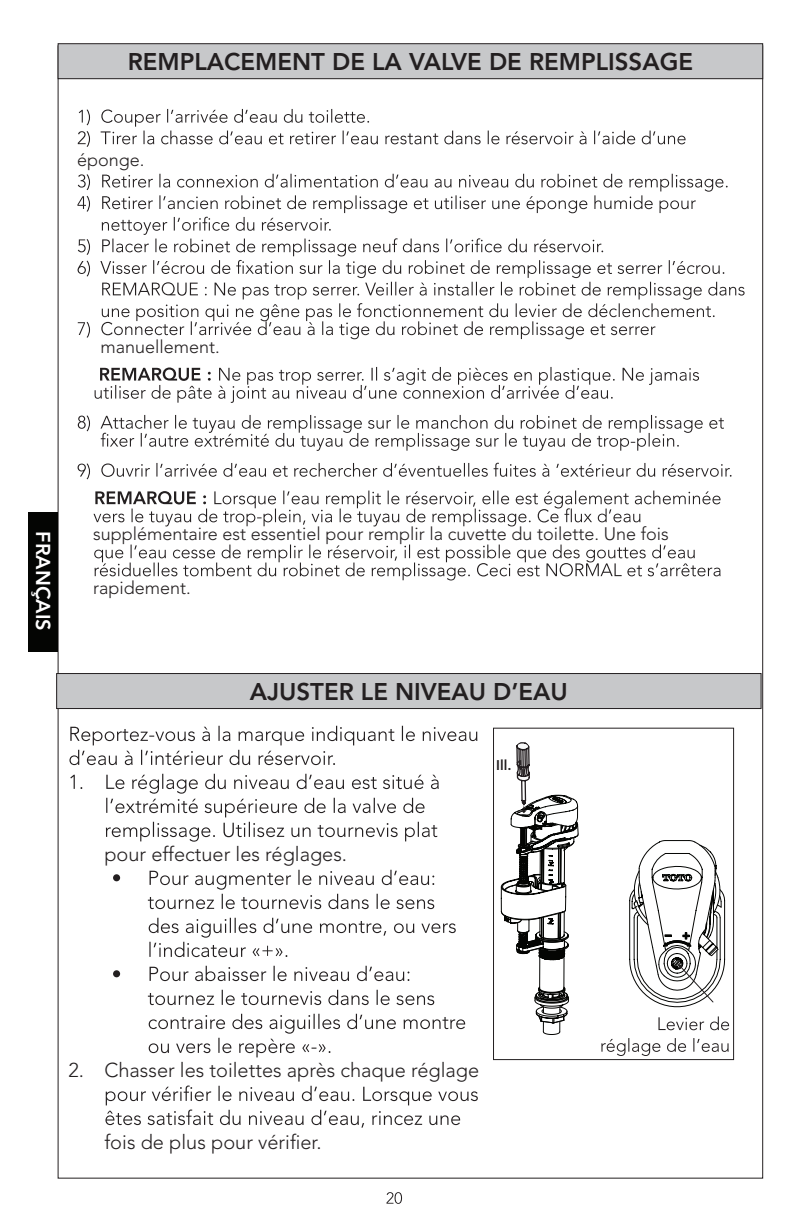
<style>
.page{position:relative;width:792px;height:1224px;background:#fff}
.page>*{position:absolute;margin:0;border:0;box-sizing:border-box;transform-origin:0 0}
.t1{font:800 24px "Avenir LT Std";color:#231f20}
.t2{font:300 20px "Avenir LT Std";color:#231f20}
.t3{font:800 20px "Avenir LT Std";color:#fff}
.t4{font:300 18px "Avenir LT Std";color:#231f20}
.t5{font:800 14px "Avenir LT Std";color:#231f20}
</style>
<div class="page">
<svg style="left:386px;top:1192px;width:16px;height:12px"></svg>
<div style="left:28px;top:513px;width:30px;height:139px;background:#040503"></div>
<div style="left:58px;top:44px;width:705px;height:35px;background:#c7c8ca"></div>
<div style="left:58px;top:43px;width:705px;height:36px;border:1px solid #231f20"></div>
<div style="left:57px;top:674px;width:704px;height:35px;background:#c7c8ca"></div>
<div style="left:56px;top:673px;width:706px;height:36px;border:1px solid #231f20"></div>
<div style="left:493px;top:728px;width:241px;height:332px;border:1px solid #231f20"></div>
<svg style="left:69px;top:726px;width:408px;height:39px"></svg>
<svg style="left:70px;top:775px;width:12px;height:14px"></svg>
<svg style="left:106px;top:774px;width:333px;height:68px"></svg>
<div style="left:113px;top:874px;width:7px;height:7px;background:#231f20;border-radius:50%"></div>
<svg style="left:148px;top:870px;width:286px;height:39px"></svg>
<svg style="left:149px;top:918px;width:307px;height:39px"></svg>
<div style="left:113px;top:970px;width:7px;height:7px;background:#231f20;border-radius:50%"></div>
<svg style="left:150px;top:966px;width:259px;height:15px"></svg>
<svg style="left:148px;top:990px;width:286px;height:15px"></svg>
<svg style="left:149px;top:1014px;width:316px;height:43px"></svg>
<svg style="left:105px;top:1086px;width:373px;height:42px"></svg>
<svg style="left:501px;top:742px;width:228px;height:314px"></svg>
<svg style="left:78px;top:109px;width:608px;height:38px"></svg>
<svg style="left:77px;top:174px;width:668px;height:165px"></svg>
<svg style="left:95px;top:367px;width:604px;height:36px"></svg>
<svg style="left:78px;top:415px;width:12px;height:16px"></svg>
<svg style="left:101px;top:415px;width:623px;height:36px"></svg>
<svg style="left:78px;top:463px;width:654px;height:16px"></svg>
<svg style="left:94px;top:491px;width:627px;height:35px"></svg>
<svg style="left:94px;top:545px;width:627px;height:35px"></svg>
<h1 class="t1" style="left:128px;top:48px;width:567px">REMPLACEMENT DE LA VALVE DE REMPLISSAGE</h1>
<p class="t4" style="left:77px;top:149px;width:69px">éponge.</p>
<p class="t4" style="left:100px;top:336px;width:121px">manuellement.</p>
<p class="t3" style="left:55px;top:531px;width:101px;rotate:90deg">FRANÇAIS</p>
<p class="t4" style="left:93px;top:523px;width:577px">supplémentaire est essentiel pour remplir la cuvette du toilette. Une fois</p>
<p class="t4" style="left:93px;top:577px;width:99px">rapidement.</p>
<h1 class="t1" style="left:250px;top:678px;width:320px">AJUSTER LE NIVEAU D’EAU</h1>
<p class="t2" style="left:104px;top:842px;width:244px">pour effectuer les réglages.</p>
<p class="t5" style="left:496px;top:757px;width:29px">Ill. 1</p>
<p class="t2" style="left:68px;top:1058px;width:412px">2. Chasser les toilettes après chaque réglage</p>
<p class="t2" style="left:104px;top:1130px;width:219px">fois de plus pour vérifier.</p>
</div>
